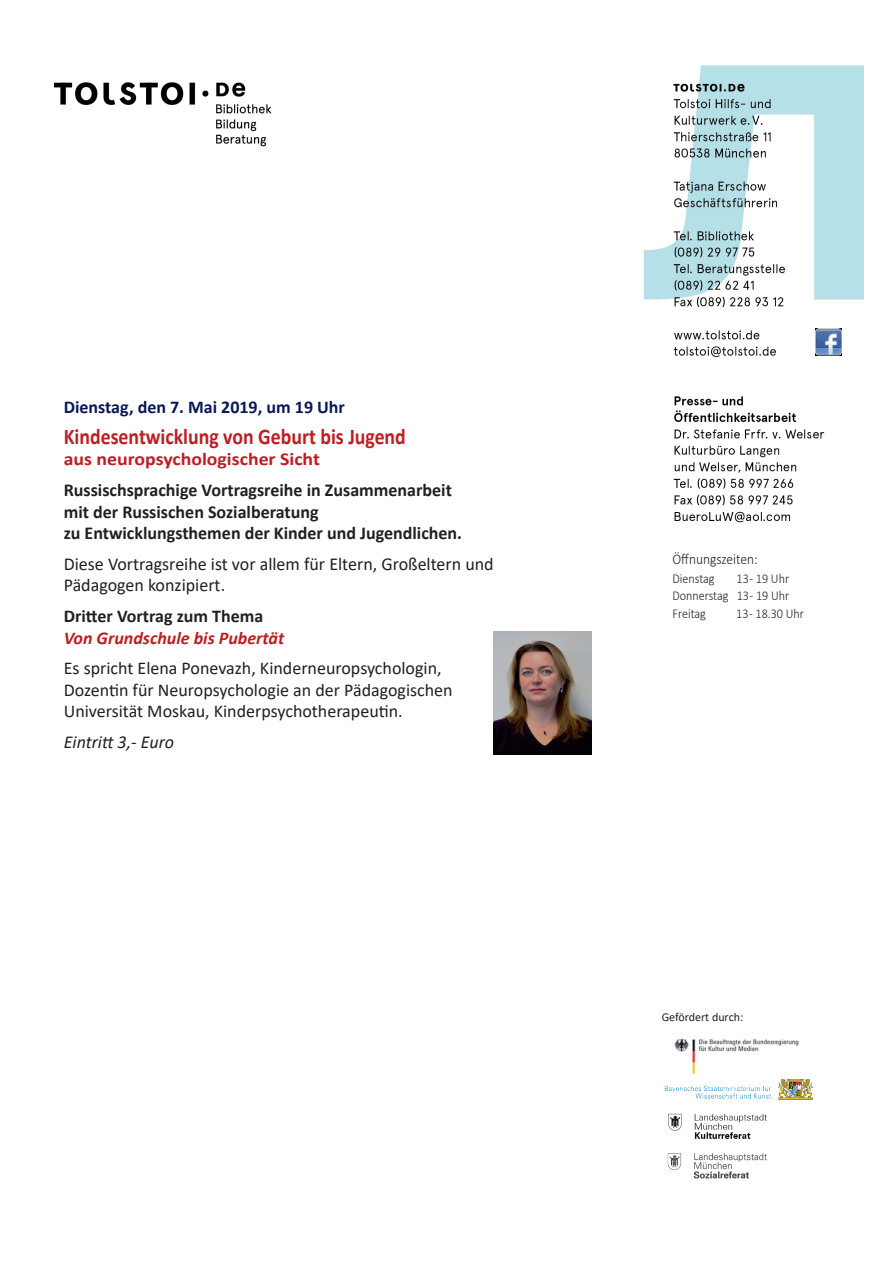
<style>
.page{position:relative;width:893px;height:1263px;background:#fff}
.page>*{position:absolute;margin:0;border:0;box-sizing:border-box;transform-origin:0 0}
.t1{font:700 22.5px "Calibri";color:#be1e23;scale:.88 1}
.t2{font:700 18.15px/21.6px "Calibri";color:#231f20}
.t3{font:18.15px/21.6px "Calibri";color:#231f20}
.t4{font:700 18.15px "Calibri";color:#be1e23;scale:1.09 1}
.t5{font:italic 18.15px "Calibri";color:#231f20}
.t6{font:18px/21.6px "Calibri";color:#231f20}
.t7{font:700 18px "Calibri";color:#091855}
.t8{font:italic 700 18px "Calibri";color:#be1e23}
.t9{font:700 18px "Calibri";color:#231f20}
.t10{font:300 15px "Calibri";color:#231f20;scale:.9 1}
.t11{font:300 13.5px/16.2px "Calibri";color:#231f20;text-align:right;scale:.9 1}
.t12{font:12px "Calibri";color:#231f20}
</style>
<div class="page">
<img style="left:54px;top:65px;width:809px;height:1035px">
<img style="left:815px;top:328px;width:27px;height:27px">
<div style="left:662px;top:552px;width:194px;height:226px;background:#fff"></div>
<img style="left:667px;top:1153px;width:100px;height:26px">
<img style="left:662px;top:1078px;width:150px;height:22px">
<img style="left:665px;top:1028px;width:147px;height:51px">
<img style="left:668px;top:1113px;width:99px;height:26px">
<img style="left:493px;top:631px;width:98px;height:124px">
<p class="t7" style="left:64px;top:394px;width:283px">Dienstag, den 7. Mai 2019, um 19 Uhr</p>
<p class="t1" style="left:64px;top:420px;width:390px">Kindesentwicklung von Geburt bis Jugend</p>
<p class="t4" style="left:64px;top:447px;width:237px">aus neuropsychologischer Sicht</p>
<p class="t2" style="left:64px;top:479px;width:400px">Russischsprachige Vortragsreihe in Zusammenarbeit mit der Russischen Sozialberatung<br>zu Entwicklungsthemen der Kinder und Jugendlichen.</p>
<p class="t3" style="left:64px;top:552px;width:431px">Diese Vortragsreihe ist vor allem für Eltern, Großeltern und<br>Pädagogen konzipiert.</p>
<p class="t9" style="left:64px;top:603px;width:201px">Dritter Vortrag zum Thema</p>
<p class="t8" style="left:64px;top:625px;width:222px">Von Grundschule bis Pubertät</p>
<p class="t6" style="left:64px;top:657px;width:390px">Es spricht Elena Ponevazh, Kinderneuropsychologin,<br>Dozentin für Neuropsychologie an der Pädagogischen<br>Universität Moskau, Kinderpsychotherapeutin.</p>
<p class="t5" style="left:64px;top:729px;width:112px">Eintritt 3,- Euro</p>
<p class="t10" style="left:672px;top:550px;width:96px">Öffnungszeiten:</p>
<p class="t11" style="left:672px;top:571px;width:48px">Dienstag</p>
<p class="t11" style="left:672px;top:571px;width:131px">13 - 19 Uhr<br>Donnerstag 13 - 19 Uhr</p>
<p class="t11" style="left:672px;top:605px;width:39px">Freitag</p>
<p class="t11" style="left:736px;top:605px;width:77px">13 - 18.30 Uhr</p>
<p class="t12" style="left:662px;top:1009px;width:83px">Gefördert durch:</p>
</div>
